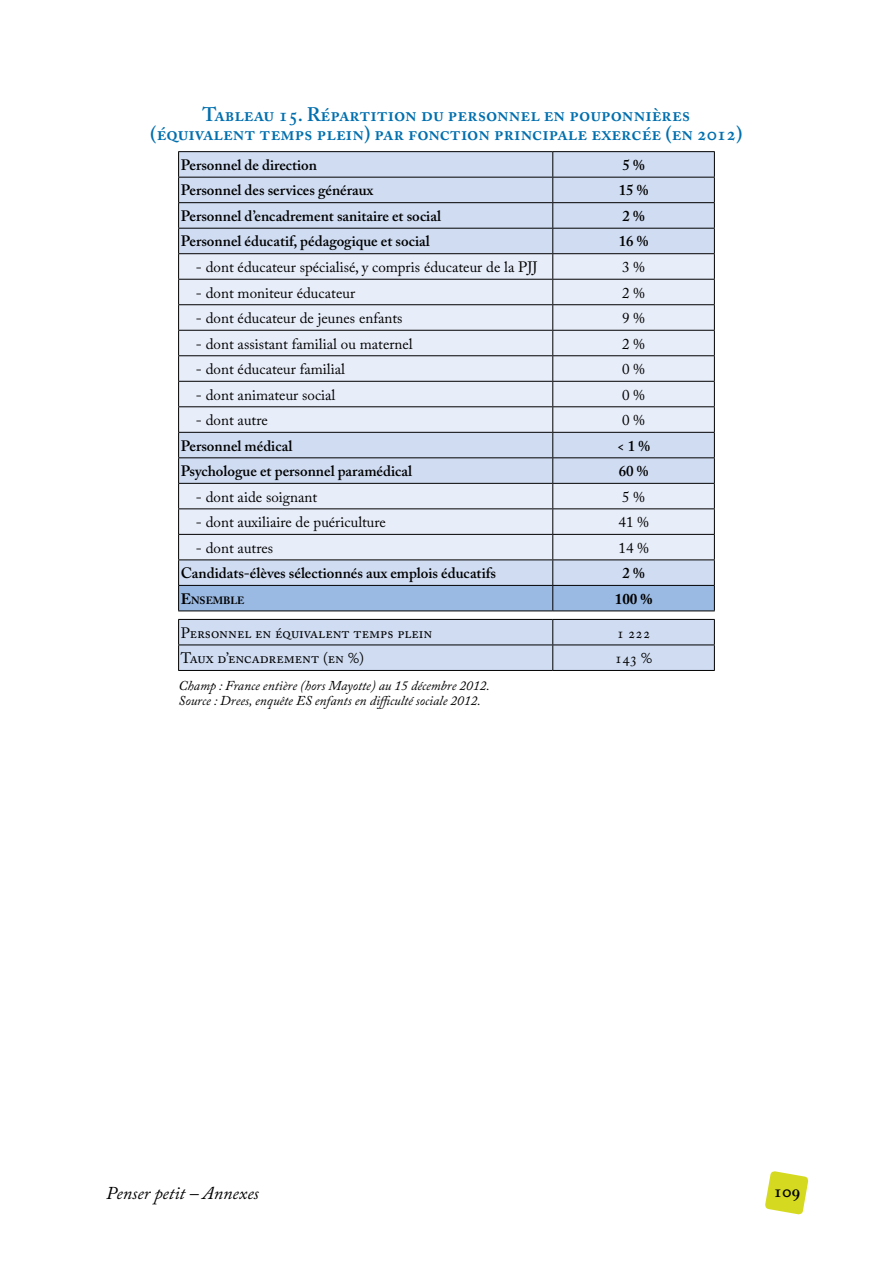
<style>
.page{position:relative;width:893px;height:1263px;background:#fff}
.page>*{position:absolute;margin:0;border:0;box-sizing:border-box;transform-origin:0 0}
.t1{font:600 19.5px/19.5px "Adobe Caslon Pro";color:#006fae;text-align:center}
.t2{font:italic 18px "Adobe Caslon Pro";color:#000}
.t3{font:600 18px "Adobe Caslon Pro";color:#000}
.t4{font:15px "Adobe Caslon Pro";color:#000}
.t5{font:600 15px "Adobe Caslon Pro";letter-spacing:-.01em;color:#000}
.t6{font:700 15px "Adobe Caslon Pro";color:#000}
.t7{font:italic 13.5px/15px "Adobe Caslon Pro";color:#000}
.t8{font:700 10.5px "Adobe Caslon Pro";letter-spacing:-.005em;color:#000}
.s1{font-size:15px}
</style>
<div class="page">
<svg style="left:765px;top:1171px;width:44px;height:44px"></svg>
<svg style="left:179px;top:611px;width:535px;height:59px;background:#d1dcef"></svg>
<hr style="left:178px;top:151px;width:375px;height:1px;background:#000">
<hr style="left:553px;top:151px;width:162px;height:1px;background:#000">
<svg style="left:178px;top:152px;width:537px;height:458px;background:#d0d9ea"></svg>
<hr style="left:178px;top:644px;width:375px;height:1px;background:#000">
<hr style="left:553px;top:644px;width:162px;height:1px;background:#000">
<svg style="left:552px;top:620px;width:1px;height:50px"></svg>
<hr style="left:178px;top:610px;width:375px;height:1px;background:#000">
<hr style="left:553px;top:610px;width:162px;height:1px;background:#000">
<hr style="left:178px;top:619px;width:375px;height:1px;background:#000">
<hr style="left:553px;top:619px;width:162px;height:1px;background:#000">
<svg style="left:178px;top:620px;width:1px;height:50px"></svg>
<svg style="left:714px;top:620px;width:1px;height:50px"></svg>
<hr style="left:178px;top:670px;width:375px;height:1px;background:#000">
<hr style="left:553px;top:670px;width:162px;height:1px;background:#000">
<h1 class="t1" style="left:150px;top:104px;width:594px">Tableau 15. Répartition du personnel en pouponnières (équivalent temps plein) par fonction principale exercée (en 2012)</h1>
<p class="t5" style="left:181px;top:156px;width:138px">Personnel de direction</p>
<p class="t5" style="left:622px;top:156px;width:24px">5%</p>
<p class="t5" style="left:181px;top:181px;width:194px">Personnel des services généraux</p>
<p class="t5" style="left:619px;top:181px;width:31px">15%</p>
<p class="t5" style="left:181px;top:207px;width:262px">Personnel d’encadrement sanitaire et social</p>
<p class="t5" style="left:622px;top:207px;width:24px">2%</p>
<p class="t5" style="left:181px;top:232px;width:251px">Personnel éducatif, pédagogique et social</p>
<p class="t5" style="left:619px;top:232px;width:31px">16%</p>
<p class="t4" style="left:196px;top:258px;width:343px">- dont éducateur spécialisé, y compris éducateur de la PJJ</p>
<p class="t4" style="left:622px;top:258px;width:24px">3 %</p>
<p class="t4" style="left:196px;top:284px;width:161px">- dont moniteur éducateur</p>
<p class="t4" style="left:622px;top:284px;width:24px">2 %</p>
<p class="t4" style="left:196px;top:309px;width:208px">- dont éducateur de jeunes enfants</p>
<p class="t4" style="left:622px;top:309px;width:24px">9 %</p>
<p class="t4" style="left:196px;top:335px;width:218px">- dont assistant familial ou maternel</p>
<p class="t4" style="left:622px;top:335px;width:24px">2 %</p>
<p class="t4" style="left:196px;top:360px;width:151px">- dont éducateur familial</p>
<p class="t4" style="left:622px;top:360px;width:24px">0 %</p>
<p class="t4" style="left:196px;top:386px;width:141px">- dont animateur social</p>
<p class="t4" style="left:622px;top:386px;width:24px">0 %</p>
<p class="t4" style="left:196px;top:411px;width:73px">- dont autre</p>
<p class="t4" style="left:622px;top:411px;width:24px">0 %</p>
<p class="t5" style="left:181px;top:437px;width:113px">Personnel médical</p>
<p class="t5" style="left:617px;top:437px;width:34px">&lt; 1%</p>
<p class="t5" style="left:181px;top:462px;width:233px">Psychologue et personnel paramédical</p>
<p class="t5" style="left:619px;top:462px;width:31px">60%</p>
<p class="t4" style="left:196px;top:488px;width:123px">- dont aide soignant</p>
<p class="t4" style="left:622px;top:488px;width:24px">5 %</p>
<p class="t4" style="left:196px;top:513px;width:191px">- dont auxiliaire de puériculture</p>
<p class="t4" style="left:619px;top:513px;width:32px">41 %</p>
<p class="t4" style="left:196px;top:539px;width:79px">- dont autres</p>
<p class="t4" style="left:619px;top:539px;width:32px">14 %</p>
<p class="t5" style="left:181px;top:564px;width:317px">Candidats-élèves sélectionnés aux emplois éducatifs</p>
<p class="t5" style="left:622px;top:564px;width:24px">2%</p>
<p class="t8" style="left:181px;top:594px;width:65px"><span class="s1">E</span>NSEMBLE</p>
<p class="t6" style="left:615px;top:590px;width:39px">100 %</p>
<p class="t4" style="left:181px;top:624px;width:253px">Personnel en équivalent temps plein</p>
<p class="t4" style="left:617px;top:624px;width:35px">1 222</p>
<p class="t4" style="left:181px;top:649px;width:185px">Taux d’encadrement (en %)</p>
<p class="t4" style="left:615px;top:649px;width:39px">143 %</p>
<p class="t7" style="left:179px;top:678px;width:313px">Champ : France entière (hors Mayotte) au 15 décembre 2012.<br>Source : Drees, enquête ES enfants en difficulté sociale 2012.</p>
<p class="t2" style="left:106px;top:1182px;width:154px">Penser petit – Annexes</p>
<p class="t3" style="left:774px;top:1180px;width:28px">109</p>
</div>
